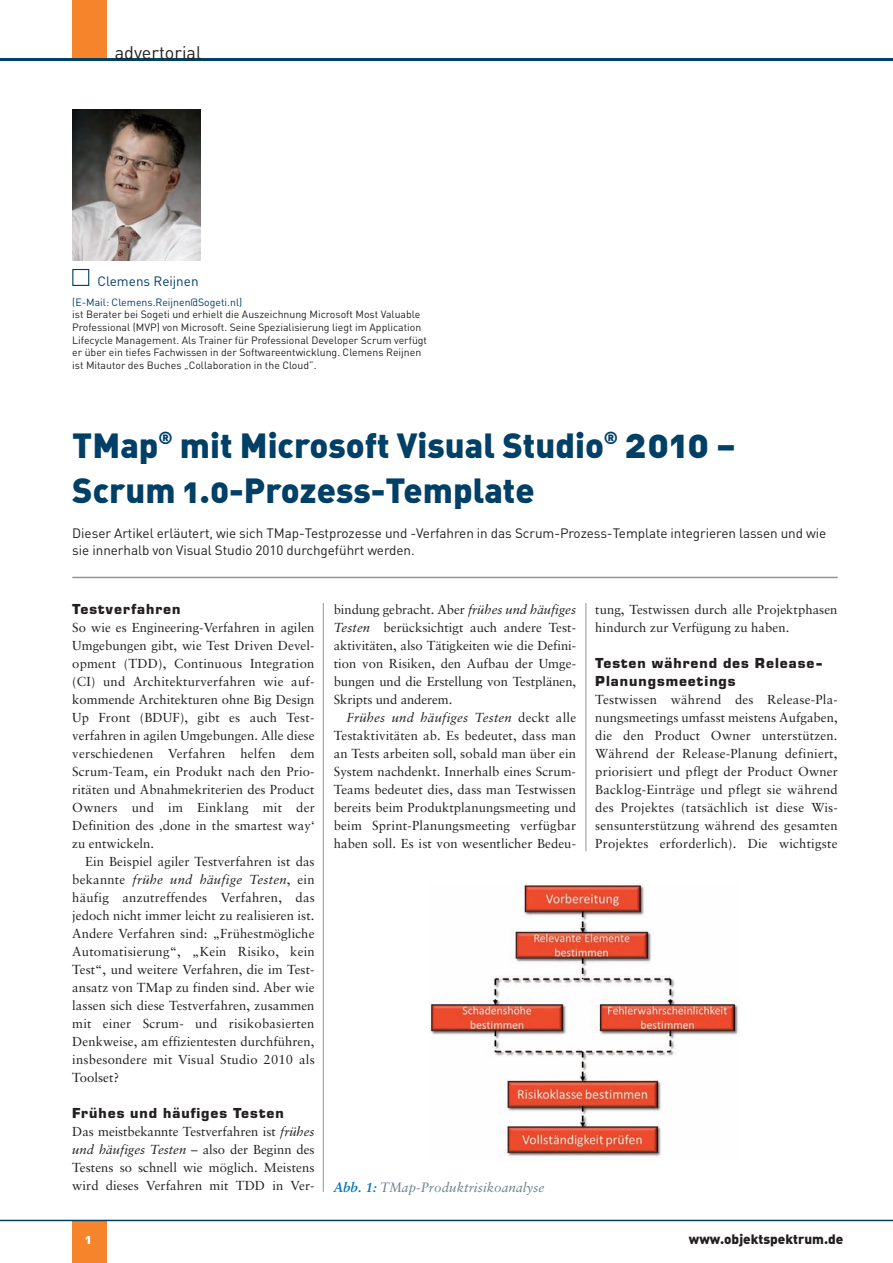
<style>
.page{position:relative;width:893px;height:1263px;background:#fff}
.page>*{position:absolute;margin:0;border:0;box-sizing:border-box;transform-origin:0 0}
.t1{font:39px "DIN Black Alternate";color:#003f66}
.t2{font:34.5px "DIN Black Alternate";color:#003f66}
.t3{font:18px "DIN";color:#231f20}
.t4{font:700 14.25px/18px "Eurostile BQ";letter-spacing:.07em;color:#231f20}
.t5{font:13.5px/17.2px "DIN";letter-spacing:-.005em;color:#231f20}
.t6{font:italic 13.5px "Sabon";color:#6c818c}
.t7{font:13.5px "DIN Black Alternate";color:#231f20}
.t8{font:13.5px "DIN";color:#003f66}
.t9{font:13.5px "DIN Black Alternate";color:#fff}
.t10{font:13.05px/18px "Sabon";letter-spacing:.005em;color:#231f20;text-align:justify}
.t11{font:10.5px/12.6px "DIN";color:#231f20}
.t12{font:10.5px "DIN";color:#003f66}
.s1{font-size:34.5px}
.s2{font-style:italic}
.s3{font-weight:700;color:#0073bc}
</style>
<div class="page">
<hr style="left:323px;top:603px;width:1px;height:589px;background:#939598">
<hr style="left:586px;top:603px;width:1px;height:248px;background:#939598">
<img style="left:72px;top:109px;width:128px;height:152px">
<div style="left:72px;top:269px;width:17px;height:17px;border:1px solid #003f66"></div>
<hr style="left:72px;top:577px;width:766px;height:1px;background:#939598">
<div style="left:72px;top:1220px;width:34px;height:43px;background:#f5842a"></div>
<div style="left:72px;top:0;width:34px;height:60px;background:#f5842a"></div>
<hr style="left:0;top:58px;width:893px;height:3px;background:#003f66">
<hr style="left:0;top:1220px;width:893px;height:1px;background:#003f66">
<img style="left:430px;top:884px;width:310px;height:273px">
<h3 class="t3" style="left:115px;top:46px;width:88px">advertorial</h3>
<p class="t8" style="left:98px;top:276px;width:103px">Clemens Reijnen</p>
<p class="t12" style="left:72px;top:298px;width:171px">(E-Mail: Clemens.Reijnen@Sogeti.nl)</p>
<p class="t11" style="left:72px;top:310px;width:356px">ist Berater bei Sogeti und erhielt die Auszeichnung Microsoft Most Valuable Professional (MVP) von Microsoft. Seine Spezialisierung liegt im Application Lifecycle Management. Als Trainer für Professional Developer Scrum verfügt er über ein tiefes Fachwissen in der Softwareentwicklung. Clemens Reijnen ist Mitautor des Buches „Collaboration in the Cloud”.</p>
<h2 class="t2" style="left:72px;top:433px;width:547px">TMap<sup>®</sup> mit Microsoft Visual Studio<sup>®</sup></h2>
<h1 class="t1" style="left:625px;top:430px;width:112px">2010 <span class="s1">–</span></h1>
<h2 class="t2" style="left:72px;top:478px;width:464px">Scrum 1.0-Prozess-Template</h2>
<p class="t5" style="left:72px;top:526px;width:756px">Dieser Artikel erläutert, wie sich TMap-Testprozesse und -Verfahren in das Scrum-Prozess-Template integrieren lassen und wie sie innerhalb von Visual Studio 2010 durchgeführt werden.</p>
<p class="t4" style="left:72px;top:601px;width:110px">Testverfahren</p>
<p class="t10" style="left:72px;top:619px;width:244px">So wie es Engineering-Verfahren in agilen Umgebungen gibt, wie Test Driven Devel - opment (TDD), Continuous Integration (CI) und Architekturverfahren wie auf&shy;kommende Architekturen ohne Big Design Up Front (BDUF), gibt es auch Test - verfahren in agilen Umgebungen. Alle diese verschiedenen Verfahren helfen dem Scrum-Team, ein Produkt nach den Prio - ritäten und Abnahmekriterien des Product Owners und im Einklang mit der Definition des ‚done in the smartest way‘ zu entwickeln.</p>
<p class="t10" style="left:72px;top:853px;width:244px;text-indent:13px">Ein Beispiel agiler Testverfahren ist das bekannte <span class="s2">frühe und häufige Testen</span>, ein häufig anzutreffendes Verfahren, das jedoch nicht immer leicht zu realisieren ist.<br>Andere Verfahren sind: „Frühestmögliche Automatisierung“, „Kein Risiko, kein Test“, und weitere Verfahren, die im Test - ansatz von TMap zu finden sind. Aber wie lassen sich diese Testverfahren, zusammen mit einer Scrum- und risikobasierten Denkweise, am effizientesten durchführen, insbesondere mit Visual Studio 2010 als Toolset?</p>
<p class="t4" style="left:72px;top:1105px;width:213px">Frühes und häufiges Testen</p>
<p class="t10" style="left:72px;top:1123px;width:244px">Das meistbekannte Testverfahren ist <span class="s2">frühes und häufiges Testen</span> – also der Beginn des Testens so schnell wie möglich. Meistens wird dieses Verfahren mit TDD in Ver -</p>
<p class="t10" style="left:334px;top:601px;width:244px">bindung gebracht. Aber <span class="s2">frühes und häufiges Testen</span> berücksichtigt auch andere Test - aktivitäten, also Tätigkeiten wie die Defi ni - tion von Risiken, den Aufbau der Umge - bungen und die Erstellung von Test plänen, Skripts und anderem.</p>
<p class="t10" style="left:334px;top:709px;width:244px;text-indent:13px"><span class="s2">Frühes und häufiges Testen</span> deckt alle Testaktivitäten ab. Es bedeutet, dass man an Tests arbeiten soll, sobald man über ein System nachdenkt. Innerhalb eines Scrum-Teams bedeutet dies, dass man Testwissen bereits beim Produktplanungsmeeting und beim Sprint-Planungsmeeting verfügbar haben soll. Es ist von wesentlicher Bedeu -</p>
<p class="t6" style="left:334px;top:1181px;width:212px"><span class="s3">Abb. 1:</span> TMap-Produktrisikoanalyse</p>
<p class="t10" style="left:595px;top:601px;width:244px">tung, Testwissen durch alle Projektphasen hindurch zur Verfügung zu haben.</p>
<p class="t4" style="left:595px;top:655px;width:229px">Testen während des Release-<br>Planungsmeetings</p>
<p class="t10" style="left:595px;top:691px;width:244px">Testwissen während des Release-Pla - nungsmeetings umfasst meistens Aufgaben, die den Product Owner unterstützen.<br>Während der Release-Planung definiert, priorisiert und pflegt der Product Owner Backlog-Einträge und pflegt sie während des Projektes (tatsächlich ist diese Wis - sensunterstützung während des gesamten Projektes erforderlich). Die wichtigste</p>
<p class="t9" style="left:85px;top:1234px;width:8px">1</p>
<p class="t7" style="left:689px;top:1234px;width:156px">www.objektspektrum.de</p>
</div>
